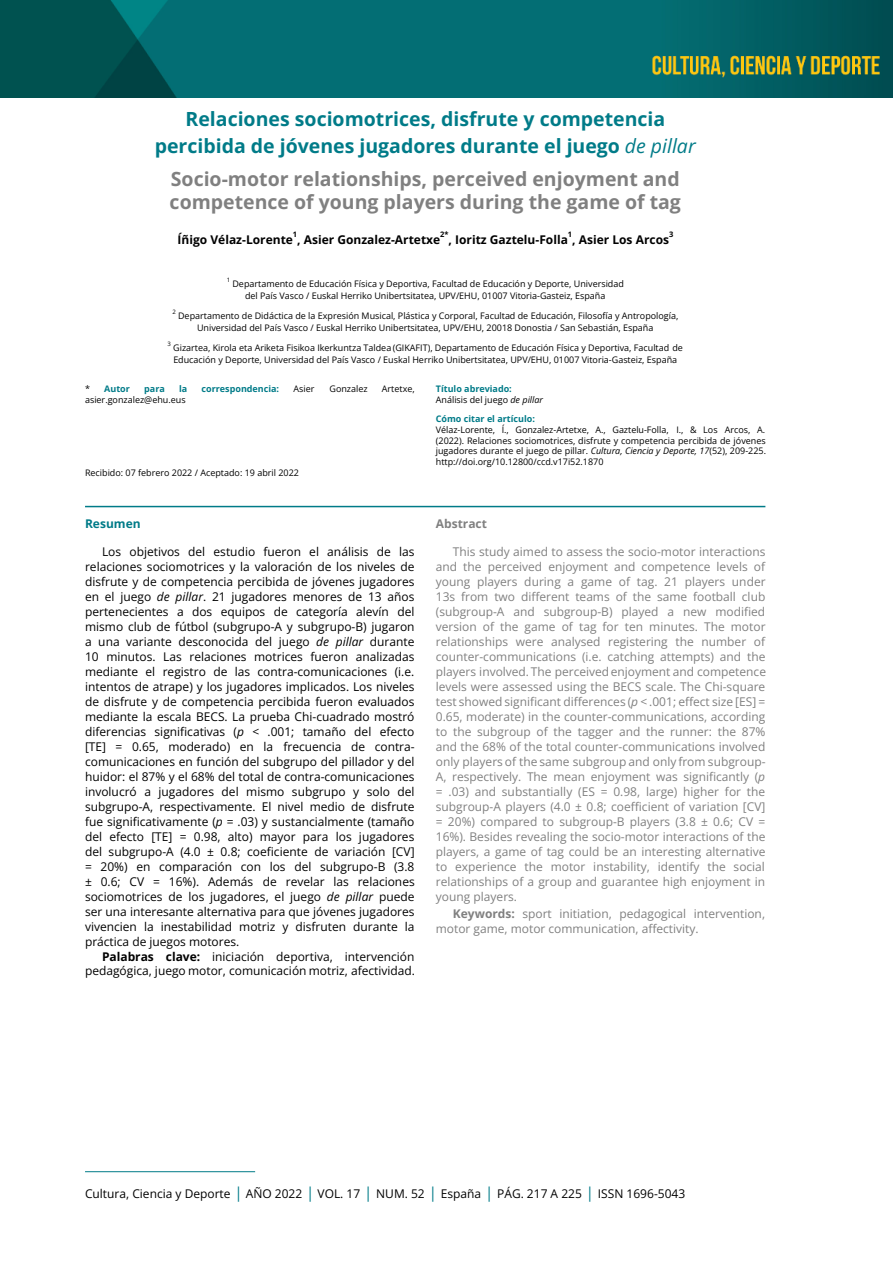
<style>
.page{position:relative;width:893px;height:1263px;background:#fff}
.page>*{position:absolute;margin:0;border:0;box-sizing:border-box;transform-origin:0 0}
.t1{font:700 19.5px/27px "Open Sans";color:#007b88;text-align:center}
.t2{font:700 19.5px/23.4px "Open Sans";color:#808080}
.t3{font:12px/15px "Open Sans";color:#000;text-align:justify}
.t4{font:12px/15px "Open Sans";color:#808080;text-align:justify}
.t5{font:700 12px "Open Sans";color:#000}
.t6{font:700 12px "Open Sans";color:#808080}
.t7{font:700 12px "Open Sans";color:#007b88}
.t8{font:9px/12.6px "Open Sans";color:#000}
.t9{font:700 9px/10.8px "Open Sans";color:#007b88}
.t10{font:700 7.5px "Open Sans";color:#000}
.t11{font:6px "Open Sans";color:#000}
.s1{font-weight:400;font-style:italic}
.s2{font-weight:400;color:#000}
.s3{font-weight:400;font-style:italic;color:#000}
.s4{font-style:italic}
.s5{font-weight:700}
.s6{font-size:15px;color:#007b88}
</style>
<div class="page">
<img style="left:0;top:0;width:893px;height:97px">
<hr style="left:85px;top:1171px;width:170px;height:1px;background:#007b88">
<hr style="left:85px;top:506px;width:680px;height:1px;background:#007b88">
<h1 class="t1" style="left:155px;top:105px;width:542px">Relaciones sociomotrices, disfrute y competencia percibida de jóvenes jugadores durante el juego <span class="s1">de pillar</span></h1>
<h1 class="t2" style="left:170px;top:166px;width:513px">Socio-motor relationships, perceived enjoyment and competence of young players during the game of tag</h1>
<p class="t5" style="left:178px;top:231px;width:264px">Íñigo Vélaz-Lorente , Asier Gonzalez-Artetxe</p>
<p class="t10" style="left:293px;top:229px;width:6px">1</p>
<p class="t10" style="left:440px;top:229px;width:10px">2*</p>
<p class="t10" style="left:568px;top:229px;width:6px">1</p>
<p class="t10" style="left:669px;top:229px;width:6px">3</p>
<p class="t5" style="left:449px;top:231px;width:222px">, Ioritz Gaztelu-Folla , Asier Los Arcos</p>
<p class="t11" style="left:227px;top:275px;width:5px">1</p>
<p class="t8" style="left:245px;top:277px;width:380px;text-indent:-13px">Departamento de Educación Física y Deportiva, Facultad de Educación y Deporte, Universidad del País Vasco / Euskal Herriko Unibertsitatea, UPV/EHU, 01007 Vitoria-Gasteiz, España</p>
<p class="t11" style="left:172px;top:307px;width:5px">2</p>
<p class="t8" style="left:197px;top:309px;width:483px;text-indent:-19px">Departamento de Didáctica de la Expresión Musical, Plástica y Corporal, Facultad de Educación, Filosofía y Antropología,<br>Universidad del País Vasco / Euskal Herriko Unibertsitatea, UPV/EHU, 20018 Donostia / San Sebastián, España</p>
<p class="t11" style="left:168px;top:339px;width:5px">3</p>
<p class="t8" style="left:173px;top:341px;width:511px">Gizartea, Kirola eta Ariketa Fisikoa Ikerkuntza Taldea (GIKAFIT), Departamento de Educación Física y Deportiva, Facultad de<br>Educación y Deporte, Universidad del País Vasco / Euskal Herriko Unibertsitatea, UPV/EHU, 01007 Vitoria-Gasteiz, España</p>
<p class="t9" style="left:85px;top:383px;width:46px"><span class="s2">*</span> Autor</p>
<p class="t9" style="left:144px;top:383px;width:22px">para</p>
<p class="t9" style="left:179px;top:383px;width:10px">la</p>
<p class="t9" style="left:202px;top:383px;width:79px">correspondencia:</p>
<p class="t8" style="left:293px;top:382px;width:22px">Asier</p>
<p class="t8" style="left:329px;top:382px;width:40px">Gonzalez</p>
<p class="t8" style="left:382px;top:382px;width:34px">Artetxe,</p>
<p class="t8" style="left:85px;top:393px;width:102px">asier.gonzalez@ehu.eus</p>
<p class="t9" style="left:436px;top:383px;width:109px">Título abreviado:<br><span class="s2">Análisis del juego</span> <span class="s3">de pillar</span></p>
<p class="t9" style="left:436px;top:413px;width:101px">Cómo citar el artículo:</p>
<p class="t8" style="left:436px;top:424px;width:332px;line-height:10.8px;text-align:justify">Vélaz-Lorente, Í., Gonzalez-Artetxe, A., Gaztelu-Folla, I., &amp; Los Arcos, A. (2022). Relaciones sociomotrices, disfrute y competencia percibida de jóvenes jugadores durante el juego de pillar. <span class="s4">Cultura, Ciencia y Deporte, 17</span>(52), 209-225. http://doi.org/10.12800/ccd.v17i52.1870</p>
<p class="t8" style="left:85px;top:466px;width:215px">Recibido: 07 febrero 2022 / Aceptado: 19 abril 2022</p>
<p class="t7" style="left:85px;top:515px;width:57px">Resumen</p>
<p class="t3" style="left:85px;top:544px;width:331px;text-indent:17px">Los objetivos del estudio fueron el análisis de las relaciones sociomotrices y la valoración de los niveles de disfrute y de competencia percibida de jóvenes jugadores en el juego <span class="s4">de pillar</span>. 21 jugadores menores de 13 años pertenecientes a dos equipos de categoría alevín del mismo club de fútbol (subgrupo-A y subgrupo-B) jugaron a una variante desconocida del juego <span class="s4">de pillar</span> durante 10 minutos. Las relaciones motrices fueron analizadas mediante el registro de las contra-comunicaciones (i.e. intentos de atrape) y los jugadores implicados. Los niveles de disfrute y de competencia percibida fueron evaluados mediante la escala BECS. La prueba Chi-cuadrado mostró diferencias significativas (<span class="s4">p</span> &lt; .001; tamaño del efecto [TE] = 0.65, moderado) en la frecuencia de contra&shy;comunicaciones en función del subgrupo del pillador y del huidor: el 87% y el 68% del total de contra-comunicaciones involucró a jugadores del mismo subgrupo y solo del subgrupo-A, respectivamente. El nivel medio de disfrute fue significativamente (<span class="s4">p</span> = .03) y sustancialmente (tamaño del efecto [TE] = 0.98, alto) mayor para los jugadores del subgrupo-A (4.0 ± 0.8; coeficiente de variación [CV] = 20%) en comparación con los del subgrupo-B (3.8 ± 0.6; CV = 16%). Además de revelar las relaciones sociomotrices de los jugadores, el juego <span class="s4">de pillar</span> puede ser una interesante alternativa para que jóvenes jugadores vivencien la inestabilidad motriz y disfruten durante la práctica de juegos motores.</p>
<p class="t3" style="left:85px;top:949px;width:332px;line-height:14.4px;text-align:right"><span class="s5">Palabras clave:</span> iniciación deportiva, intervención pedagógica, juego motor, comunicación motriz, afectividad.</p>
<p class="t6" style="left:436px;top:515px;width:53px">Abstract</p>
<p class="t4" style="left:436px;top:544px;width:332px;text-indent:17px">This study aimed to assess the socio-motor interactions and the perceived enjoyment and competence levels of young players during a game of tag. 21 players under 13s from two different teams of the same football club (subgroup-A and subgroup-B) played a new modified version of the game of tag for ten minutes. The motor relationships were analysed registering the number of counter-communications (i.e. catching attempts) and the players involved. The perceivedenjoyment and competence levels were assessed using the BECS scale. The Chi-square test showed significant differences (<span class="s4">p</span> &lt; .001; effect size [ES] = 0.65, moderate) in the counter-communications, according to the subgroup of the tagger and the runner: the 87% and the 68% of the total counter-communications involved only players of the same subgroupand only from subgroup-A, respectively. The mean enjoyment was significantly (<span class="s4">p </span>= .03) and substantially (ES = 0.98, large) higher for the subgroup-A players (4.0 ± 0.8; coefficient of variation [CV] = 20%) compared to subgroup-B players (3.8 ± 0.6; CV = 16%). Besides revealing the socio-motor interactions of the players, a game of tag could be an interesting alternative to experience the motor instability, identify the social relationships of a group and guarantee high enjoyment in young players.</p>
<p class="t4" style="left:436px;top:906px;width:331px;text-indent:17px"><span class="s5">Keywords:</span> sport initiation, pedagogical intervention, motor game, motor communication, affectivity.</p>
<p class="t3" style="left:85px;top:1186px;width:602px">Cultura, Ciencia y Deporte <span class="s6">|</span> AÑO 2022 <span class="s6">|</span> VOL. 17 <span class="s6">|</span> NUM. 52 <span class="s6">|</span> España <span class="s6">|</span> PÁG. 217 A 225 <span class="s6">|</span> ISSN 1696-5043</p>
</div>
